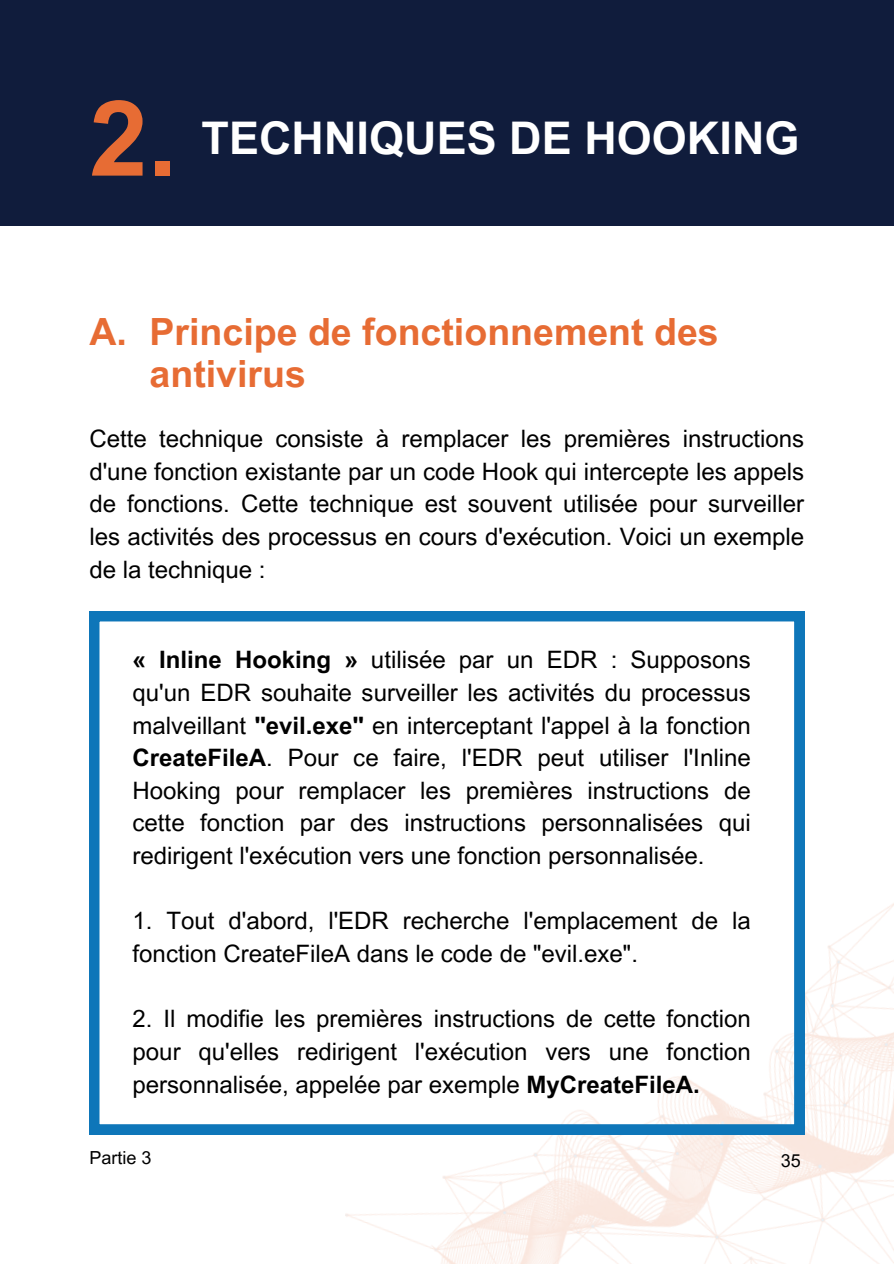
<style>
.page{position:relative;width:894px;height:1264px;background:#fff}
.page>*{position:absolute;margin:0;border:0;box-sizing:border-box;transform-origin:0 0}
.t1{font:700 105px "Arial MT Pro";color:#e76c34}
.t2{font:700 45px "Arial MT Pro";color:#fff}
.t3{font:700 37.5px/42.8px "Arial MT Pro";color:#e76c34}
.t4{font:24px/32.7px "Arial MT Pro";color:#000;text-align:justify}
.t5{font:18px "Arial MT Pro";color:#000}
.s1{font-weight:700}
</style>
<div class="page">
<div style="left:0;top:0;width:892px;height:226px;background:#101c3c"></div>
<img style="left:334px;top:822px;width:559px;height:441px">
<svg style="left:89px;top:611px;width:715px;height:523px"></svg>
<h5 class="t1" style="left:89px;top:99px;width:89px">2.</h5>
<h5 class="t2" style="left:201px;top:121px;width:599px">TECHNIQUES DE HOOKING</h5>
<h5 class="t3" style="left:89px;top:315px;width:39px">A.</h5>
<p class="t3" style="left:149px;top:315px;width:570px">Principe de fonctionnement des antivirus</p>
<h1 class="t4" style="left:89px;top:425px;width:716px">Cette technique consiste à remplacer les premières instructions d'une fonction existante par un code Hook qui intercepte les appels de fonctions. Cette technique est souvent utilisée pour surveiller les activités des processus en cours d'exécution. Voici un exemple de la technique :</h1>
<h5 class="t4" style="left:133px;top:646px;width:619px"><span class="s1">« Inline Hooking »</span> utilisée par un EDR : Supposons qu'un EDR souhaite surveiller les activités du processus malveillant <span class="s1">"evil.exe"</span> en interceptant l'appel à la fonction <span class="s1">CreateFileA</span>. Pour ce faire, l'EDR peut utiliser l'Inline Hooking pour remplacer les premières instructions de cette fonction par des instructions personnalisées qui redirigent l'exécution vers une fonction personnalisée.</h5>
<p class="t4" style="left:133px;top:907px;width:619px">1. Tout d'abord, l'EDR recherche l'emplacement de la fonction CreateFileA dans le code de "evil.exe".</p>
<p class="t4" style="left:133px;top:1005px;width:619px">2. Il modifie les premières instructions de cette fonction pour qu'elles redirigent l'exécution vers une fonction personnalisée, appelée par exemple <span class="s1">MyCreateFileA.</span></p>
<p class="t5" style="left:89px;top:1150px;width:64px">Partie 3</p>
<p class="t5" style="left:780px;top:1153px;width:22px">35</p>
</div>
